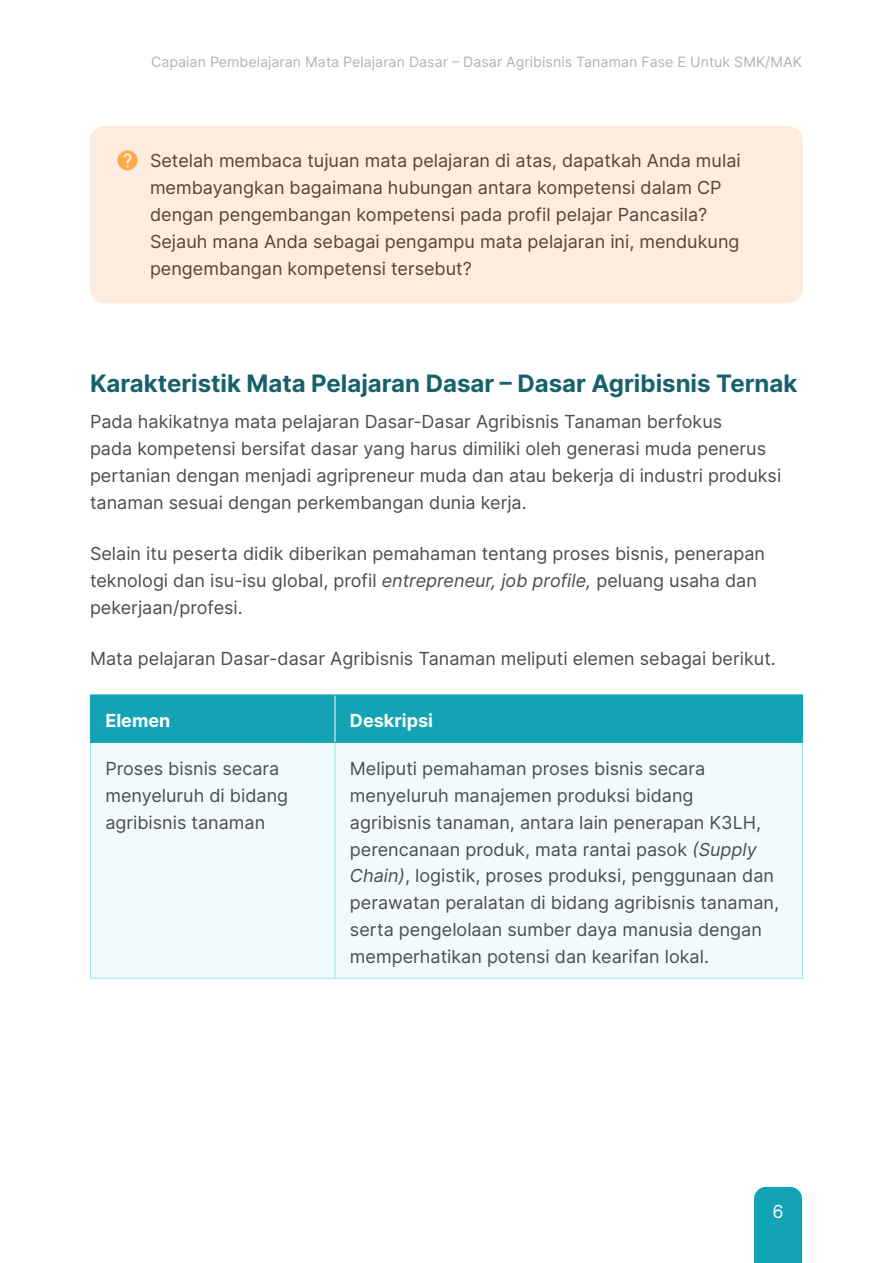
<style>
.page{position:relative;width:893px;height:1263px;background:#fff}
.page>*{position:absolute;margin:0;border:0;box-sizing:border-box;transform-origin:0 0}
.Heading_1{font:700 24px "Inter";color:#17616b}
.t1{font:18px/26.8px "Inter";color:#4d4d4d}
.Orange{font:18px/26.8px "Inter";color:#5a4331}
.Judul{font:700 18px "Inter";color:#fff}
.t2{font:18px "Inter";color:#fff}
.t3{font:14.25px "Inter";color:#b3b3b3}
.s1{font-style:italic}
</style>
<div class="page">
<div style="left:754px;top:1187px;width:48px;height:76px;background:#12a3b4"></div>
<div style="left:90px;top:126px;width:713px;height:177px;background:#feecde;border-radius:15px"></div>
<div style="left:91px;top:695px;width:711px;height:47px;background:#12a3b4"></div>
<div style="left:91px;top:743px;width:711px;height:235px;background:#f1fafd"></div>
<hr style="left:90px;top:978px;width:245px;height:1px;background:#a0e3f0">
<hr style="left:335px;top:743px;width:1px;height:235px;background:#a0e3f0">
<hr style="left:335px;top:978px;width:468px;height:1px;background:#a0e3f0">
<hr style="left:335px;top:695px;width:1px;height:47px;background:#fff">
<hr style="left:90px;top:743px;width:1px;height:235px;background:#a0e3f0">
<hr style="left:802px;top:743px;width:1px;height:235px;background:#a0e3f0">
<hr style="left:90px;top:694px;width:245px;height:1px;background:#12a3b4">
<hr style="left:90px;top:695px;width:1px;height:47px;background:#12a3b4">
<hr style="left:335px;top:694px;width:468px;height:1px;background:#12a3b4">
<hr style="left:802px;top:695px;width:1px;height:47px;background:#12a3b4">
<hr style="left:90px;top:742px;width:245px;height:1px;background:#12a3b4">
<hr style="left:335px;top:742px;width:468px;height:1px;background:#12a3b4">
<svg style="left:117px;top:150px;width:21px;height:20px"></svg>
<p class="t3" style="left:151px;top:51px;width:652px">Capaian Pembelajaran Mata Pelajaran Dasar – Dasar Agribisnis Tanaman Fase E Untuk SMK/MAK</p>
<p class="Orange" style="left:150px;top:147px;width:592px">Setelah membaca tujuan mata pelajaran di atas, dapatkah Anda mulai membayangkan bagaimana hubungan antara kompetensi dalam CP dengan pengembangan kompetensi pada profil pelajar Pancasila?<br>Sejauh mana Anda sebagai pengampu mata pelajaran ini, mendukung pengembangan kompetensi tersebut?</p>
<p class="Heading_1" style="left:90px;top:365px;width:709px">Karakteristik Mata Pelajaran Dasar – Dasar Agribisnis Ternak</p>
<p class="t1" style="left:90px;top:408px;width:693px">Pada hakikatnya mata pelajaran Dasar-Dasar Agribisnis Tanaman berfokus<br>pada kompetensi bersifat dasar yang harus dimiliki oleh generasi muda penerus pertanian dengan menjadi agripreneur muda dan atau bekerja di industri produksi tanaman sesuai dengan perkembangan dunia kerja.</p>
<p class="t1" style="left:90px;top:539px;width:677px">Selain itu peserta didik diberikan pemahaman tentang proses bisnis, penerapan teknologi dan isu-isu global, profil <span class="s1">entrepreneur, job profile,</span> peluang usaha dan pekerjaan/profesi.</p>
<p class="t1" style="left:90px;top:644px;width:687px">Mata pelajaran Dasar-dasar Agribisnis Tanaman meliputi elemen sebagai berikut.</p>
<p class="Judul" style="left:105px;top:707px;width:67px">Elemen</p>
<p class="Judul" style="left:350px;top:707px;width:85px">Deskripsi</p>
<p class="t1" style="left:105px;top:754px;width:184px">Proses bisnis secara menyeluruh di bidang agribisnis tanaman</p>
<p class="t1" style="left:350px;top:754px;width:431px">Meliputi pemahaman proses bisnis secara menyeluruh manajemen produksi bidang agribisnis tanaman, antara lain penerapan K3LH, perencanaan produk, mata rantai pasok <span class="s1">(Supply Chain)</span>, logistik, proses produksi, penggunaan dan perawatan peralatan di bidang agribisnis tanaman, serta pengelolaan sumber daya manusia dengan memperhatikan potensi dan kearifan lokal.</p>
<p class="t2" style="left:772px;top:1198px;width:13px">6</p>
</div>
